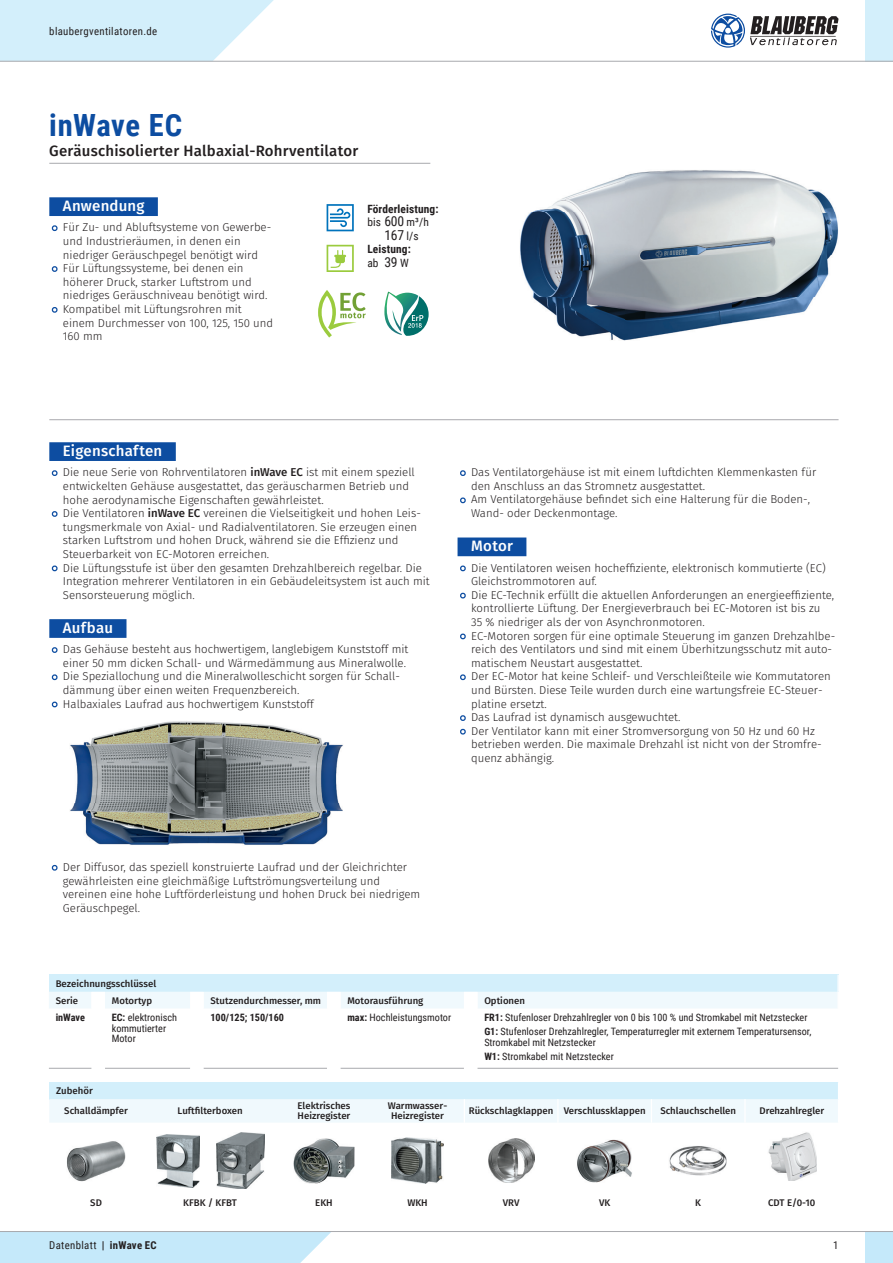
<style>
.page{position:relative;width:893px;height:1263px;background:#fff}
.page>*{position:absolute;margin:0;border:0;box-sizing:border-box;transform-origin:0 0}
.t1{font:700 30.6px "Roboto Condensed";letter-spacing:.015em;color:#0d4da1}
.t2{font:500 15px "Fira Sans";letter-spacing:.015em;color:#231f20}
.t3{font:500 15px "Fira Sans";letter-spacing:.015em;color:#fff}
.t4{font:13.65px "Roboto Condensed";color:#231f20}
.t5{font:300 11.4px/13.6px "Fira Sans";color:#231f20}
.t6{font:700 11.4px/13.6px "Roboto Condensed";letter-spacing:.01em;color:#231f20}
.t7{font:10.8px "Roboto Condensed";letter-spacing:.035em;color:#231f20}
.t8{font:10.2px/10.5px "Roboto Condensed";color:#231f20}
.t9{font:700 10.2px "Roboto Condensed";color:#231f20}
.t10{font:500 9.6px/10.2px "Fira Sans";color:#231f20}
.s1{font-weight:700;font-size:16.2px;color:#0d4da1}
.s2{font-weight:400}
.s3{font-weight:400;font-size:13.65px}
.s4{font-size:11.4px}
.s5{font-weight:500}
.s6{font-weight:700}
</style>
<div class="page">
<hr style="left:49px;top:163px;width:381px;height:1px;background:#a8a9ad">
<div style="left:49px;top:197px;width:109px;height:19px;background:#0d4da1"></div>
<div style="left:49px;top:442px;width:127px;height:19px;background:#0d4da1"></div>
<div style="left:49px;top:619px;width:77px;height:19px;background:#0d4da1"></div>
<div style="left:458px;top:537px;width:68px;height:19px;background:#0d4da1"></div>
<hr style="left:49px;top:419px;width:789px;height:1px;background:#a8a9ad">
<svg style="left:49px;top:1082px;width:789px;height:40px"></svg>
<img style="left:67px;top:1141px;width:58px;height:40px">
<img style="left:157px;top:1134px;width:42px;height:53px">
<img style="left:217px;top:1133px;width:47px;height:56px">
<img style="left:293px;top:1138px;width:62px;height:45px">
<img style="left:392px;top:1138px;width:51px;height:46px">
<img style="left:488px;top:1139px;width:46px;height:44px">
<img style="left:577px;top:1139px;width:55px;height:43px">
<img style="left:669px;top:1146px;width:58px;height:30px">
<img style="left:768px;top:1132px;width:48px;height:48px">
<svg style="left:49px;top:1067px;width:789px;height:1px"></svg>
<hr style="left:49px;top:1068px;width:42px;height:1px;background:#a8a9ad">
<hr style="left:105px;top:1068px;width:85px;height:1px;background:#a8a9ad">
<hr style="left:204px;top:1068px;width:123px;height:1px;background:#a8a9ad">
<svg style="left:49px;top:975px;width:790px;height:33px"></svg>
<hr style="left:341px;top:1068px;width:123px;height:1px;background:#a8a9ad">
<hr style="left:477px;top:1068px;width:361px;height:1px;background:#a8a9ad">
<svg style="left:327px;top:204px;width:27px;height:27px"></svg>
<svg style="left:327px;top:245px;width:27px;height:27px"></svg>
<svg style="left:384px;top:292px;width:45px;height:44px"></svg>
<svg style="left:318px;top:290px;width:48px;height:47px"></svg>
<img style="left:520px;top:170px;width:318px;height:171px">
<img style="left:70px;top:721px;width:273px;height:124px">
<div style="left:866px;top:1231px;width:27px;height:32px;background:#c5e9fa"></div>
<div style="left:0;top:1232px;width:331px;height:31px;background:#c5e9fa"></div>
<hr style="left:0;top:1231px;width:893px;height:1px;background:#a8a9ad">
<div style="left:866px;top:0;width:27px;height:61px;background:#d3effb"></div>
<svg style="left:0;top:0;width:274px;height:61px;background:#d7f0fb"></svg>
<hr style="left:0;top:61px;width:893px;height:1px;background:#a8a9ad">
<svg style="left:711px;top:14px;width:127px;height:34px"></svg>
<p class="t7" style="left:49px;top:23px;width:109px">blaubergventilatoren.de</p>
<h1 class="t1" style="left:49px;top:104px;width:134px">inWave EC</h1>
<h2 class="t2" style="left:49px;top:141px;width:310px">Geräuschisolierter Halbaxial-Rohrventilator</h2>
<h2 class="t3" style="left:63px;top:195px;width:83px">Anwendung</h2>
<p class="t5" style="left:63px;top:221px;width:210px;text-indent:-11px"><span class="s1">•</span> Für Zu- und Abluftsysteme von Gewerbe&shy;und Industrieräumen, in denen ein niedriger Geräuschpegel benötigt wird</p>
<p class="t5" style="left:63px;top:262px;width:206px;text-indent:-11px"><span class="s1">•</span> Für Lüftungssysteme, bei denen ein höherer Druck, starker Luftstrom und niedriges Geräuschniveau benötigt wird.</p>
<p class="t5" style="left:63px;top:303px;width:212px;text-indent:-11px"><span class="s1">•</span> Kompatibel mit Lüftungsrohren mit einem Durchmesser von 100, 125, 150 und<br>160 mm</p>
<p class="t6" style="left:367px;top:201px;width:73px">Förderleistung: <span class="s2">bis</span> <span class="s3">600</span> <span class="s2">m³/h</span></p>
<p class="t4" style="left:384px;top:225px;width:36px">167 <span class="s4">l/s</span></p>
<p class="t6" style="left:367px;top:242px;width:45px">Leistung: <span class="s2">ab</span> <span class="s3">39</span> <span class="s2">W</span></p>
<h2 class="t3" style="left:63px;top:440px;width:101px">Eigenschaften</h2>
<p class="t5" style="left:63px;top:466px;width:353px;text-indent:-11px"><span class="s1">•</span> Die neue Serie von Rohrventilatoren <span class="s5">inWave EC</span> ist mit einem speziell entwickelten Gehäuse ausgestattet, das geräuscharmen Betrieb und hohe aerodynamische Eigenschaften gewährleistet.</p>
<p class="t5" style="left:63px;top:507px;width:359px;text-indent:-11px"><span class="s1">•</span> Die Ventilatoren <span class="s5">inWave EC</span> vereinen die Vielseitigkeit und hohen Leis&shy;tungsmerkmale von Axial- und Radialventilatoren. Sie erzeugen einen starken Luftstrom und hohen Druck, während sie die Effizienz und Steuerbarkeit von EC-Motoren erreichen.</p>
<p class="t5" style="left:63px;top:562px;width:368px;text-indent:-11px"><span class="s1">•</span> Die Lüftungsstufe ist über den gesamten Drehzahlbereich regelbar. Die<br>Integration mehrerer Ventilatoren in ein Gebäudeleitsystem ist auch mit<br>Sensorsteuerung möglich.</p>
<h2 class="t3" style="left:63px;top:617px;width:52px">Aufbau</h2>
<p class="t5" style="left:52px;top:643px;width:358px;text-align:right"><span class="s1">•</span> Das Gehäuse besteht aus hochwertigem, langlebigem Kunststoff mit einer 50 mm dicken Schall- und Wärmedämmung aus Mineralwolle.</p>
<p class="t5" style="left:63px;top:670px;width:339px;text-indent:-11px"><span class="s1">•</span> Die Speziallochung und die Mineralwolleschicht sorgen für Schall&shy;dämmung über einen weiten Frequenzbereich.</p>
<p class="t5" style="left:52px;top:698px;width:263px"><span class="s1">•</span> Halbaxiales Laufrad aus hochwertigem Kunststoff</p>
<p class="t5" style="left:471px;top:466px;width:347px;text-indent:-11px"><span class="s1">•</span> Das Ventilatorgehäuse ist mit einem luftdichten Klemmenkasten für den Anschluss an das Stromnetz ausgestattet.</p>
<p class="t5" style="left:471px;top:493px;width:340px;text-indent:-11px"><span class="s1">•</span> Am Ventilatorgehäuse befindet sich eine Halterung für die Boden-,<br>Wand- oder Deckenmontage.</p>
<h2 class="t3" style="left:471px;top:535px;width:43px">Motor</h2>
<p class="t5" style="left:471px;top:562px;width:356px;text-indent:-11px"><span class="s1">•</span> Die Ventilatoren weisen hocheffiziente, elektronisch kommutierte (EC)<br>Gleichstrommotoren auf.</p>
<p class="t5" style="left:471px;top:589px;width:365px;text-indent:-11px"><span class="s1">•</span> Die EC-Technik erfüllt die aktuellen Anforderungen an energieeffiziente, kontrollierte Lüftung. Der Energieverbrauch bei EC-Motoren ist bis zu<br>35 % niedriger als der von Asynchronmotoren.</p>
<p class="t5" style="left:471px;top:630px;width:366px;text-indent:-11px"><span class="s1">•</span> EC-Motoren sorgen für eine optimale Steuerung im ganzen Drehzahlbe&shy;reich des Ventilators und sind mit einem Überhitzungsschutz mit auto&shy;matischem Neustart ausgestattet.</p>
<p class="t5" style="left:471px;top:670px;width:361px;text-indent:-11px"><span class="s1">•</span> Der EC-Motor hat keine Schleif- und Verschleißteile wie Kommutatoren und Bürsten. Diese Teile wurden durch eine wartungsfreie EC-Steuer&shy;platine ersetzt.</p>
<p class="t5" style="left:460px;top:711px;width:222px"><span class="s1">•</span> Das Laufrad ist dynamisch ausgewuchtet.</p>
<p class="t5" style="left:471px;top:725px;width:352px;text-indent:-11px"><span class="s1">•</span> Der Ventilator kann mit einer Stromversorgung von 50 Hz und 60 Hz betrieben werden. Die maximale Drehzahl ist nicht von der Stromfre&shy;quenz abhängig.</p>
<p class="t5" style="left:63px;top:861px;width:359px;text-indent:-11px"><span class="s1">•</span> Der Diffusor, das speziell konstruierte Laufrad und der Gleichrichter gewährleisten eine gleichmäßige Luftströmungsverteilung und vereinen eine hohe Luftförderleistung und hohen Druck bei niedrigem Geräuschpegel.</p>
<p class="t10" style="left:56px;top:975px;width:102px;line-height:17px">Bezeichnungsschlüssel<br>Serie</p>
<p class="t10" style="left:112px;top:996px;width:42px">Motortyp</p>
<p class="t10" style="left:210px;top:996px;width:112px">Stutzendurchmesser, mm</p>
<p class="t10" style="left:347px;top:996px;width:78px">Motorausführung</p>
<p class="t10" style="left:484px;top:996px;width:42px">Optionen</p>
<p class="t9" style="left:56px;top:1011px;width:31px">inWave</p>
<p class="t8" style="left:112px;top:1012px;width:67px"><span class="s6">EC:</span> elektronisch kommutierter<br>Motor</p>
<p class="t9" style="left:210px;top:1011px;width:75px">100/125; 150/160</p>
<p class="t8" style="left:347px;top:1012px;width:105px"><span class="s6">max:</span> Hochleistungsmotor</p>
<p class="t8" style="left:484px;top:1010px;width:329px;line-height:14px"><span class="s6">FR1:</span> Stufenloser Drehzahlregler von 0 bis 100 % und Stromkabel mit Netzstecker<br><span class="s6">G1:</span> Stufenloser Drehzahlregler, Temperaturregler mit externem Temperatursensor,</p>
<p class="t8" style="left:484px;top:1035px;width:131px;line-height:14px">Stromkabel mit Netzstecker<br><span class="s6">W1:</span> Stromkabel mit Netzstecker</p>
<p class="t10" style="left:64px;top:1081px;width:65px;line-height:20.2px;text-indent:-8px">Zubehör<br>Schalldämpfer</p>
<p class="t10" style="left:178px;top:1106px;width:67px">Luftfilterboxen</p>
<p class="t10" style="left:298px;top:1101px;width:54px">Elektrisches<br>Heizregister</p>
<p class="t10" style="left:388px;top:1101px;width:61px;text-align:center">Warmwasser-<br>Heizregister</p>
<p class="t10" style="left:469px;top:1106px;width:178px">Rückschlagklappen Verschlussklappen</p>
<p class="t10" style="left:660px;top:1106px;width:77px">Schlauchschellen</p>
<p class="t10" style="left:759px;top:1106px;width:66px">Drehzahlregler</p>
<p class="t10" style="left:90px;top:1198px;width:13px">SD</p>
<p class="t10" style="left:183px;top:1199px;width:55px">KFBK / KFBT</p>
<p class="t10" style="left:315px;top:1199px;width:19px">EKH</p>
<p class="t10" style="left:407px;top:1199px;width:22px">WKH</p>
<p class="t10" style="left:503px;top:1199px;width:18px">VRV</p>
<p class="t10" style="left:599px;top:1199px;width:13px">VK</p>
<p class="t10" style="left:695px;top:1199px;width:7px">K</p>
<p class="t10" style="left:768px;top:1199px;width:49px">CDT E/0-10</p>
<p class="t7" style="left:49px;top:1238px;width:109px">Datenblatt <span class="s6">| inWave EC</span></p>
<p class="t7" style="left:833px;top:1238px;width:7px">1</p>
</div>
